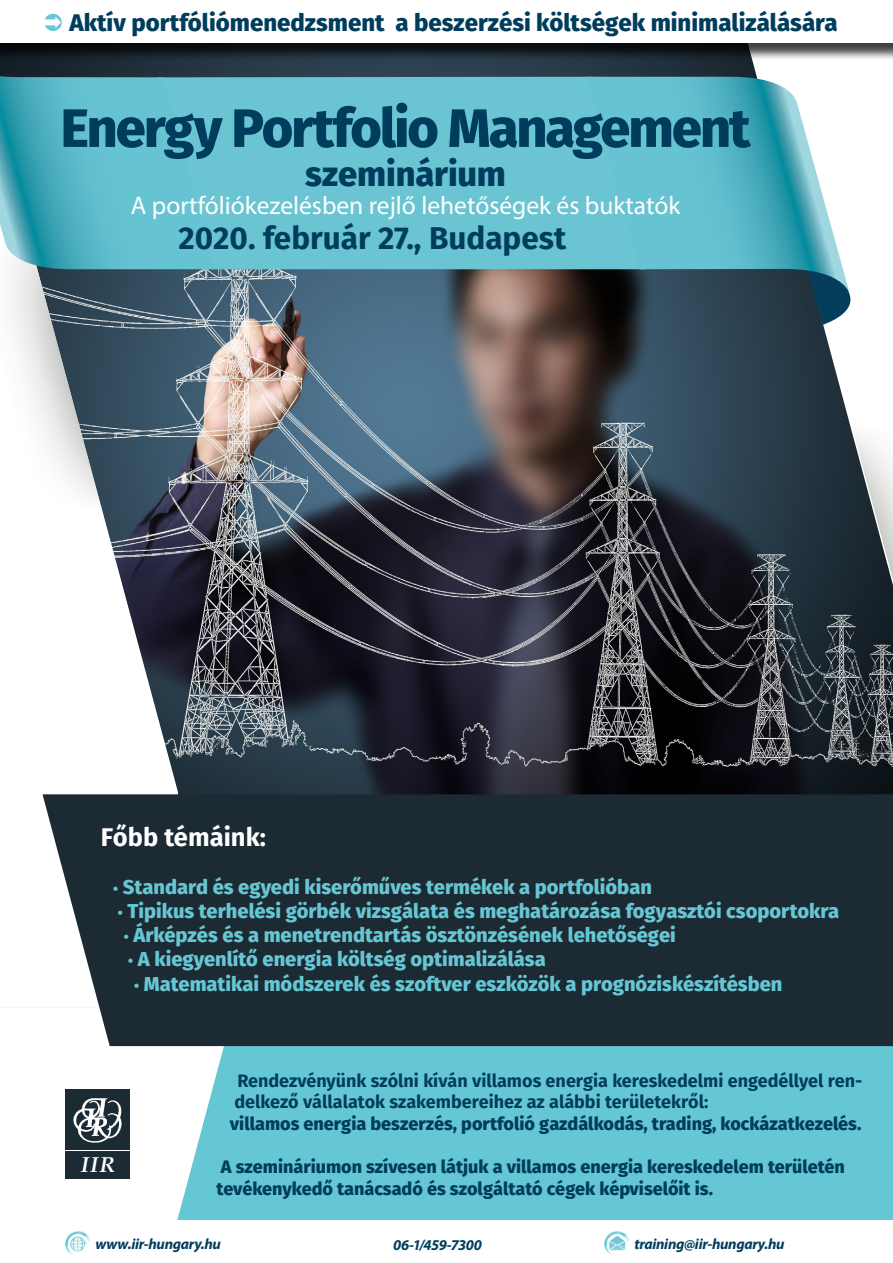
<style>
.page{position:relative;width:893px;height:1263px;background:#fff}
.page>*{position:absolute;margin:0;border:0;box-sizing:border-box;transform-origin:0 0}
.t1{font:800 54px "Fira Sans";letter-spacing:-.035em;color:#003d5c}
.t2{font:800 34.5px "Fira Sans";letter-spacing:-.005em;color:#003d5c}
.t3{font:700 31.5px "Fira Sans";color:#003d5c}
.t4{font:25.5px "Myriad Pro";color:#fff}
.t5{font:700 25.5px "Fira Sans";color:#fff}
.t6{font:800 24px "Fira Sans";color:#003d5c}
.t7{font:italic 700 21.6px "Palatino Linotype";color:#fff}
.t8{font:800 20.1px "Fira Sans";color:#66c7d4}
.t9{font:800 18px/21.6px "Fira Sans";color:#003d5c}
.t10{font:700 18px/21.6px "Fira Sans";color:#003d5c}
.t11{font:italic 700 15px "Myriad Pro";letter-spacing:-.02em;color:#003d5c}
.s1{font-family:"Myriad Pro";font-weight:400}
</style>
<div class="page">
<img style="left:0;top:61px;width:893px;height:733px">
<img style="left:42px;top:269px;width:261px;height:527px">
<svg style="left:736px;top:61px;width:157px;height:524px;fill:#2b404e"></svg>
<div style="left:0;top:1008px;width:893px;height:212px;background:#66c7d4"></div>
<svg style="left:0;top:269px;width:178px;height:525px"></svg>
<img style="left:0;top:269px;width:163px;height:466px">
<img style="left:791px;top:353px;width:102px;height:227px">
<svg style="left:775px;top:139px;width:118px;height:214px"></svg>
<div style="left:216px;top:77px;width:371px;height:192px;background:#6ac4d2"></div>
<svg style="left:0;top:76px;width:216px;height:193px;background:#5bb8c7"></svg>
<svg style="left:587px;top:77px;width:263px;height:217px;background:#68b3c0"></svg>
<div style="left:0;top:0;width:893px;height:61px;background:#000;opacity:.75"></div>
<div style="left:0;top:0;width:893px;height:43px;background:#fff"></div>
<svg style="left:0;top:1008px;width:234px;height:212px;fill:#fff"></svg>
<img style="left:66px;top:1232px;width:24px;height:23px">
<img style="left:605px;top:1232px;width:24px;height:23px">
<img style="left:66px;top:1090px;width:64px;height:59px">
<div style="left:66px;top:1151px;width:64px;height:27px;background:#1c2a33"></div>
<div style="left:43px;top:794px;width:850px;height:252px;background:#1c2a33"></div>
<p class="t6" style="left:69px;top:2px;width:770px">Aktív portfóliómenedzsment a beszerzési költségek minimalizálására</p>
<h1 class="t1" style="left:61px;top:81px;width:691px">Energy Portfolio Management</h1>
<h2 class="t2" style="left:305px;top:144px;width:202px">szeminárium</h2>
<p class="t4" style="left:131px;top:190px;width:551px">A portfóliókezelésben rejlő lehetőségek és buktatók</p>
<h3 class="t3" style="left:179px;top:216px;width:389px">2020. február 27., Budapest</h3>
<p class="t5" style="left:101px;top:819px;width:166px">Főbb témáink:</p>
<p class="t8" style="left:113px;top:870px;width:540px"><span class="s1">•</span> Standard és egyedi kiserőműves termékek a portfolióban</p>
<p class="t8" style="left:117px;top:894px;width:723px"><span class="s1">•</span> Tipikus terhelési görbék vizsgálata és meghatározása fogyasztói csoportokra</p>
<p class="t8" style="left:123px;top:918px;width:554px"><span class="s1">•</span> Árképzés és a menetrendtartás ösztönzésének lehetőségei</p>
<p class="t8" style="left:128px;top:942px;width:419px"><span class="s1">•</span> A kiegyenlítő energia költség optimalizálása</p>
<p class="t8" style="left:134px;top:966px;width:650px"><span class="s1">•</span> Matematikai módszerek és szoftver eszközök a prognóziskészítésben</p>
<p class="t7" style="left:81px;top:1150px;width:36px">IIR</p>
<p class="t10" style="left:234px;top:1070px;width:629px">Rendezvényünk szólni kíván villamos energia kereskedelmi engedéllyel ren&shy;delkező vállalatok szakembereihez az alábbi területekről:</p>
<p class="t9" style="left:230px;top:1111px;width:633px">villamos energia beszerzés, portfolió gazdálkodás, trading, kockázatkezelés.</p>
<p class="t9" style="left:216px;top:1154px;width:630px">A szemináriumon szívesen látjuk a villamos energia kereskedelem területén tevékenykedő tanácsadó és szolgáltató cégek képviselőit is.</p>
<p class="t11" style="left:96px;top:1234px;width:127px">www.iir-hungary.hu</p>
<p class="t11" style="left:393px;top:1235px;width:90px">06-1/459-7300</p>
<p class="t11" style="left:635px;top:1234px;width:152px">training@iir-hungary.hu</p>
</div>
